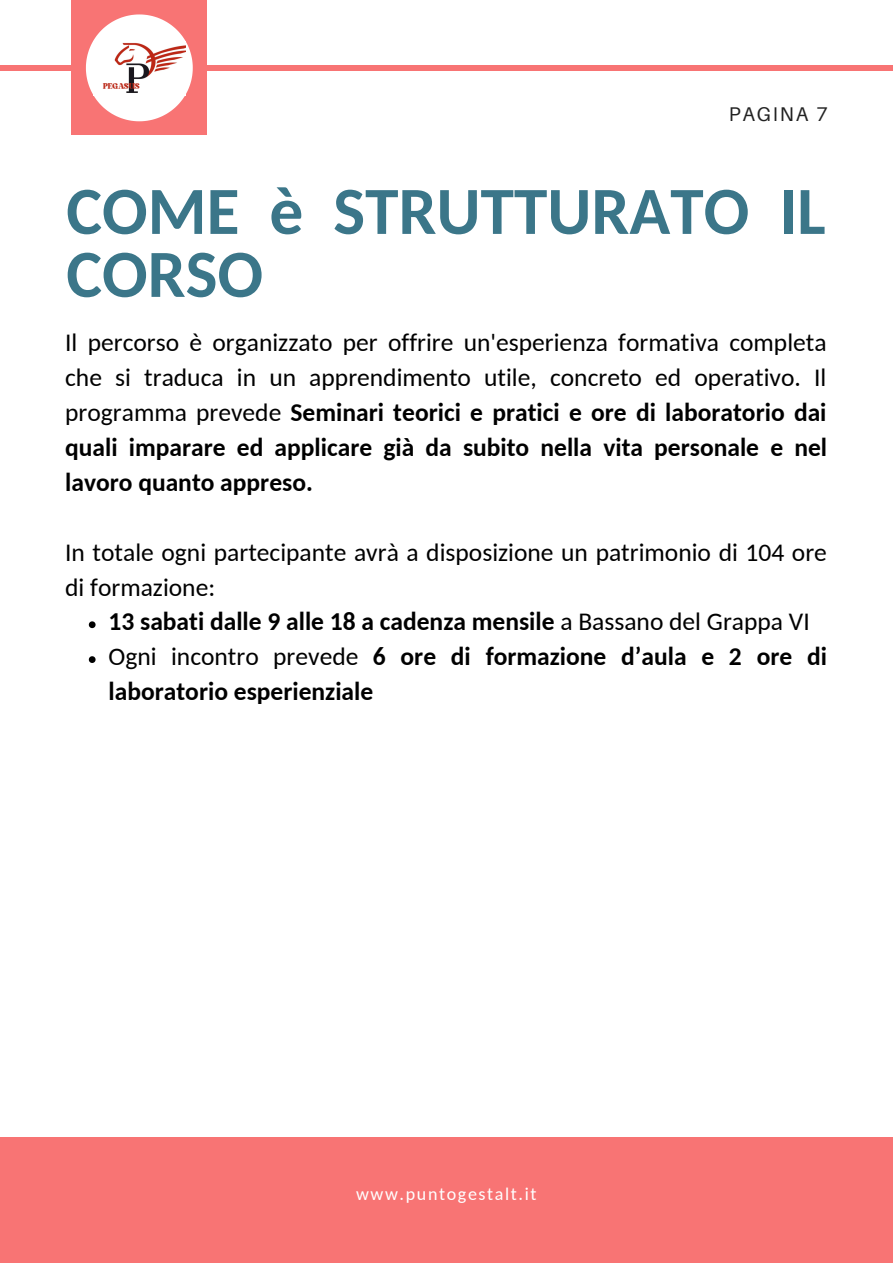
<style>
.page{position:relative;width:893px;height:1264px;background:#fff}
.page>*{position:absolute;margin:0;border:0;box-sizing:border-box;transform-origin:0 0}
.t1{font:700 67.5px/63px "Carlito";color:#3b7689}
.t2{font:25.5px/34.8px "Carlito";color:#000;text-align:justify}
.t3{font:700 25.5px/34.8px "Carlito";color:#000}
.t4{font:19.8px "Aileron";letter-spacing:.09em;color:#222}
.t5{font:18px "Carlito";letter-spacing:.09em;color:#fff}
.t6{font:10.95px "Bright";color:#ba2716}
.s1{font-weight:700}
.s2{font-weight:400}
</style>
<div class="page">
<div style="left:0;top:1137px;width:892px;height:125px;background:#f87474"></div>
<div style="left:0;top:65px;width:892px;height:6px;background:#f87474"></div>
<div style="left:71px;top:0;width:135px;height:135px;background:#f87474"></div>
<svg style="left:86px;top:14px;width:107px;height:107px"></svg>
<img style="left:93px;top:41px;width:92px;height:54px">
<svg style="left:89px;top:621px;width:7px;height:7px"></svg>
<svg style="left:89px;top:656px;width:7px;height:7px"></svg>
<p class="t6" style="left:103px;top:82px;width:38px">PEGASUS</p>
<p class="t4" style="left:728px;top:102px;width:100px">PAGINA 7</p>
<p class="t1" style="left:66px;top:185px;width:760px">COME è STRUTTURATO IL<br>CORSO</p>
<p class="t2" style="left:65px;top:328px;width:763px">Il percorso è organizzato per offrire un'esperienza formativa completa che si traduca in un apprendimento utile, concreto ed operativo. Il programma prevede <span class="s1">Seminari teorici e pratici e ore di laboratorio dai quali imparare ed applicare già da subito nella vita personale e nel lavoro quanto appreso.</span></p>
<p class="t2" style="left:65px;top:537px;width:763px">In totale ogni partecipante avrà a disposizione un patrimonio di 104 ore di formazione:</p>
<p class="t3" style="left:109px;top:606px;width:702px">13 sabati dalle 9 alle 18 a cadenza mensile <span class="s2">a Bassano del Grappa VI</span></p>
<p class="t3" style="left:109px;top:641px;width:719px"><span class="s2">Ogni incontro prevede</span> 6 ore di formazione d’aula e 2 ore di laboratorio esperienziale</p>
<p class="t5" style="left:356px;top:1186px;width:182px">www.puntogestalt.it</p>
</div>
